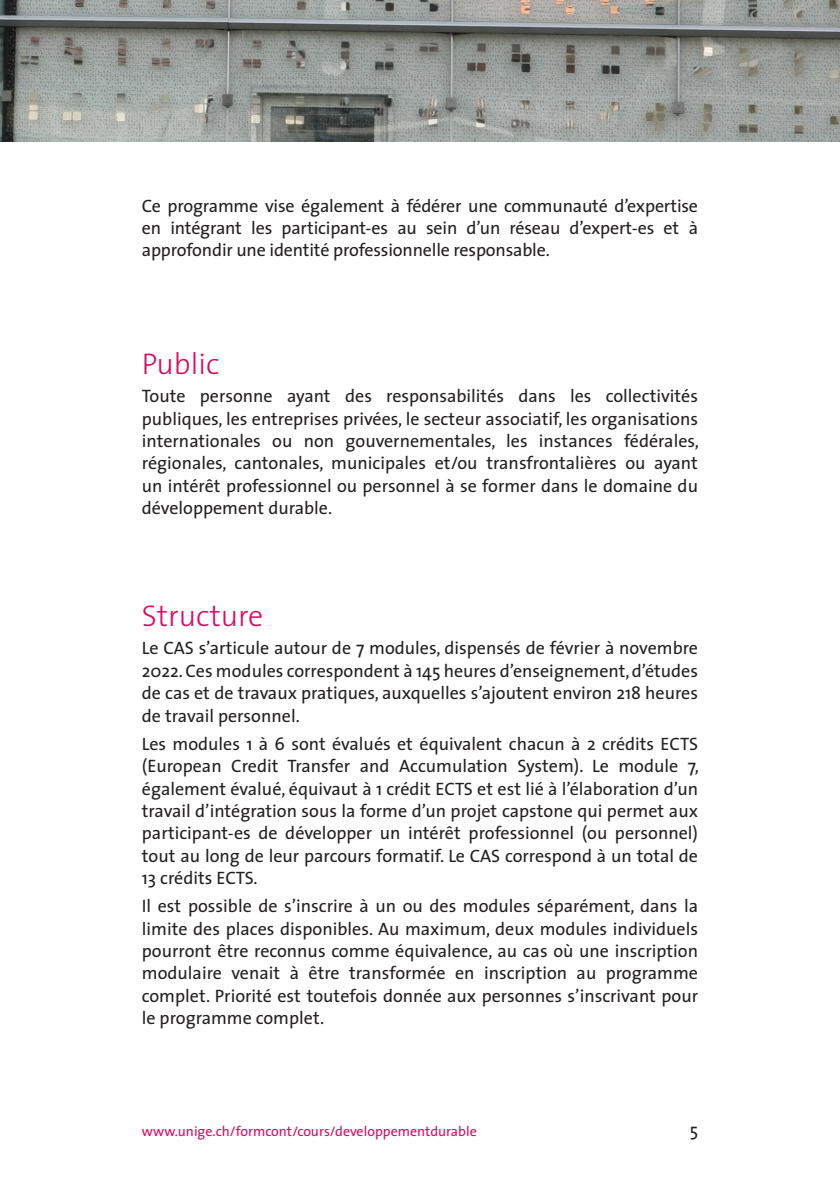
<style>
.page{position:relative;width:840px;height:1191px;background:#fff}
.page>*{position:absolute;margin:0;border:0;box-sizing:border-box;transform-origin:0 0}
.texte{font:300 30px "The Sans";color:#db0a62}
.texte-2{font:18px/22.4px "The Sans";color:#231f20;text-align:justify}
.t1{font:14px "The Sans";color:#db0a62}
</style>
<div class="page">
<img style="left:0;top:0;width:839px;height:142px">
<p class="texte-2" style="left:142px;top:194px;width:557px">Ce programme vise également à fédérer une communauté d’expertise en intégrant les participant-es au sein d’un réseau d’expert-es et à approfondir une identité professionnelle responsable.</p>
<p class="texte" style="left:142px;top:339px;width:79px">Public</p>
<p class="texte-2" style="left:142px;top:384px;width:558px">Toute personne ayant des responsabilités dans les collectivités publiques, les entreprises privées, le secteur associatif, les organisations internationales ou non gouvernementales, les instances fédérales, régionales, cantonales, municipales et/ou transfrontalières ou ayant un intérêt professionnel ou personnel à se former dans le domaine du développement durable.</p>
<p class="texte" style="left:142px;top:591px;width:123px">Structure</p>
<p class="texte-2" style="left:142px;top:636px;width:557px">Le CAS s’articule autour de 7 modules, dispensés de février à novembre 2022.Ces modules correspondent à 145 heures d’enseignement,d’études de cas et de travaux pratiques, auxquelles s’ajoutent environ 218 heures de travail personnel.</p>
<p class="texte-2" style="left:142px;top:732px;width:558px">Les modules 1 à 6 sont évalués et équivalent chacun à 2 crédits ECTS (European Credit Transfer and Accumulation System). Le module 7, également évalué, équivaut à 1 crédit ECTS et est lié à l’élaboration d’un travail d’intégration sous la forme d’un projet capstone qui permet aux participant-es de développer un intérêt professionnel (ou personnel) tout au long de leur parcours formatif. Le CAS correspond à un total de 13 crédits ECTS.</p>
<p class="texte-2" style="left:142px;top:894px;width:557px">Il est possible de s’inscrire à un ou des modules séparément, dans la limite des places disponibles. Au maximum, deux modules individuels pourront être reconnus comme équivalence, au cas où une inscription modulaire venait à être transformée en inscription au programme complet. Priorité est toutefois donnée aux personnes s’inscrivant pour le programme complet.</p>
<p class="t1" style="left:142px;top:1119px;width:336px">www.unige.ch/formcont/cours/developpementdurable</p>
<p class="texte-2" style="left:689px;top:1118px;width:10px">5</p>
</div>
